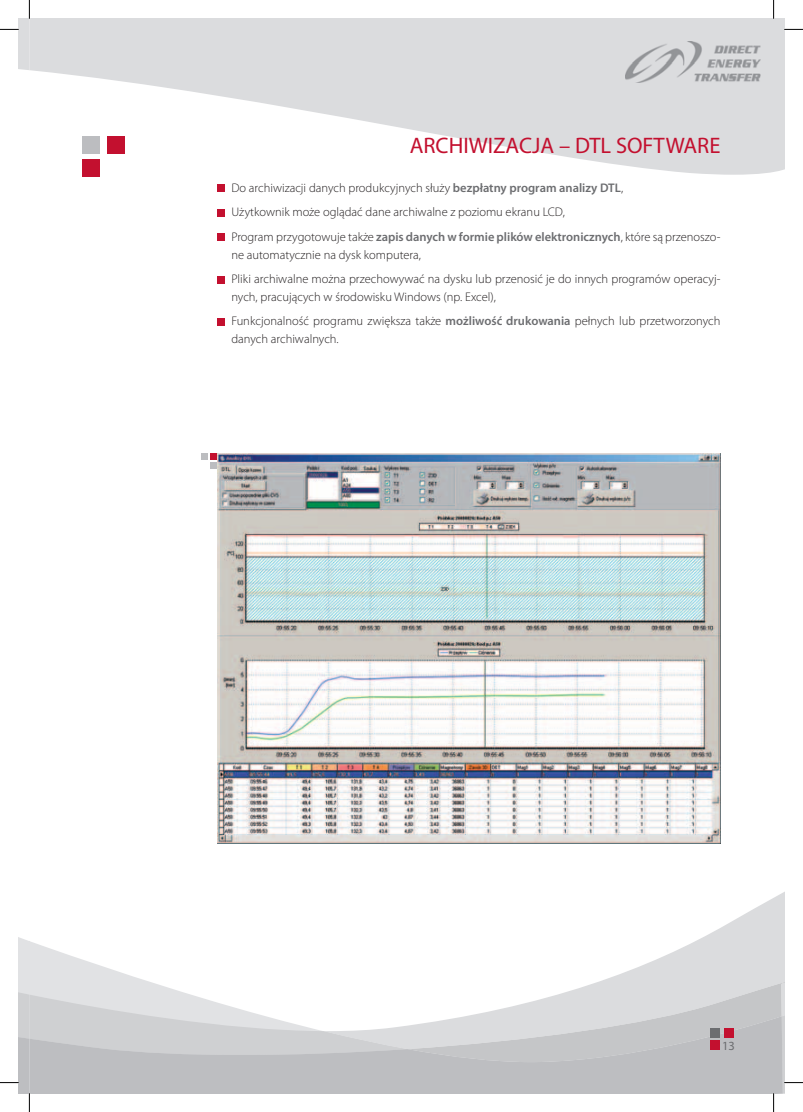
<style>
.page{position:relative;width:803px;height:1112px;background:#fff}
.page>*{position:absolute;margin:0;border:0;box-sizing:border-box;transform-origin:0 0}
.t1{font:22.5px "Myriad Pro";color:#c3102f}
.t2{font:300 12.5px/24.6px "Myriad Pro";color:#231f20}
.t3{font:12.5px "Myriad Pro";color:#6c6d70}
.s1{font-weight:600;color:#6c6d70}
</style>
<div class="page">
<svg style="left:30px;top:19px;width:754px;height:156px;fill:#dbdcde"></svg>
<svg style="left:30px;top:892px;width:754px;height:102px"></svg>
<svg style="left:30px;top:994px;width:234px;height:22px;fill:#e1e2e4"></svg>
<svg style="left:407px;top:977px;width:377px;height:115px;fill:#dbdcde"></svg>
<svg style="left:30px;top:1016px;width:753px;height:76px;background:#c7c7ca"></svg>
<div style="left:107px;top:136px;width:18px;height:17px;background:#c3102f"></div>
<div style="left:83px;top:159px;width:17px;height:18px;background:#c3102f"></div>
<div style="left:83px;top:136px;width:17px;height:17px;background:#bcbdc0"></div>
<div style="left:711px;top:1040px;width:9px;height:9px;background:#c3102f"></div>
<div style="left:711px;top:1027px;width:9px;height:10px;background:#6c6d70"></div>
<div style="left:724px;top:1027px;width:9px;height:10px;background:#c3102f"></div>
<img style="left:626px;top:42px;width:134px;height:41px">
<div style="left:217px;top:185px;width:7px;height:7px;background:#c3102f"></div>
<div style="left:217px;top:209px;width:7px;height:7px;background:#c3102f"></div>
<div style="left:217px;top:234px;width:7px;height:7px;background:#c3102f"></div>
<div style="left:217px;top:276px;width:7px;height:7px;background:#c3102f"></div>
<div style="left:217px;top:318px;width:7px;height:7px;background:#c3102f"></div>
<img style="left:217px;top:453px;width:503px;height:390px">
<div style="left:210px;top:453px;width:7px;height:7px;background:#c3102f"></div>
<div style="left:210px;top:462px;width:7px;height:6px;background:#bcbdc0"></div>
<div style="left:201px;top:453px;width:7px;height:7px;background:#bcbdc0"></div>
<svg style="left:784px;top:29px;width:19px;height:1px"></svg>
<svg style="left:784px;top:1081px;width:19px;height:2px"></svg>
<svg style="left:0;top:0;width:30px;height:70px"></svg>
<svg style="left:0;top:937px;width:30px;height:174px"></svg>
<svg style="left:773px;top:0;width:1px;height:19px"></svg>
<svg style="left:773px;top:1092px;width:1px;height:19px"></svg>
<h1 class="t1" style="left:410px;top:137px;width:312px">ARCHIWIZACJA – DTL SOFTWARE</h1>
<p class="t2" style="left:231px;top:176px;width:490px">Do archiwizacji danych produkcyjnych służy <span class="s1">bezpłatny program analizy DTL</span>,<br>Użytkownik może oglądać dane archiwalne z poziomu ekranu LCD,<br>Program przygotowuje także <span class="s1">zapis danych w formie plików elektronicznych</span>, które są przenoszo-</p>
<p class="t2" style="left:231px;top:243px;width:491px">ne automatycznie na dysk komputera,<br>Pliki archiwalne można przechowywać na dysku lub przenosić je do innych programów operacyj-</p>
<p class="t2" style="left:231px;top:285px;width:490px">nych, pracujących w środowisku Windows (np. Excel),<br>Funkcjonalność programu zwiększa także <span class="s1">możliwość drukowania</span> pełnych lub przetworzonych</p>
<p class="t2" style="left:231px;top:327px;width:109px">danych archiwalnych.</p>
<p class="t3" style="left:722px;top:1040px;width:14px">13</p>
</div>
